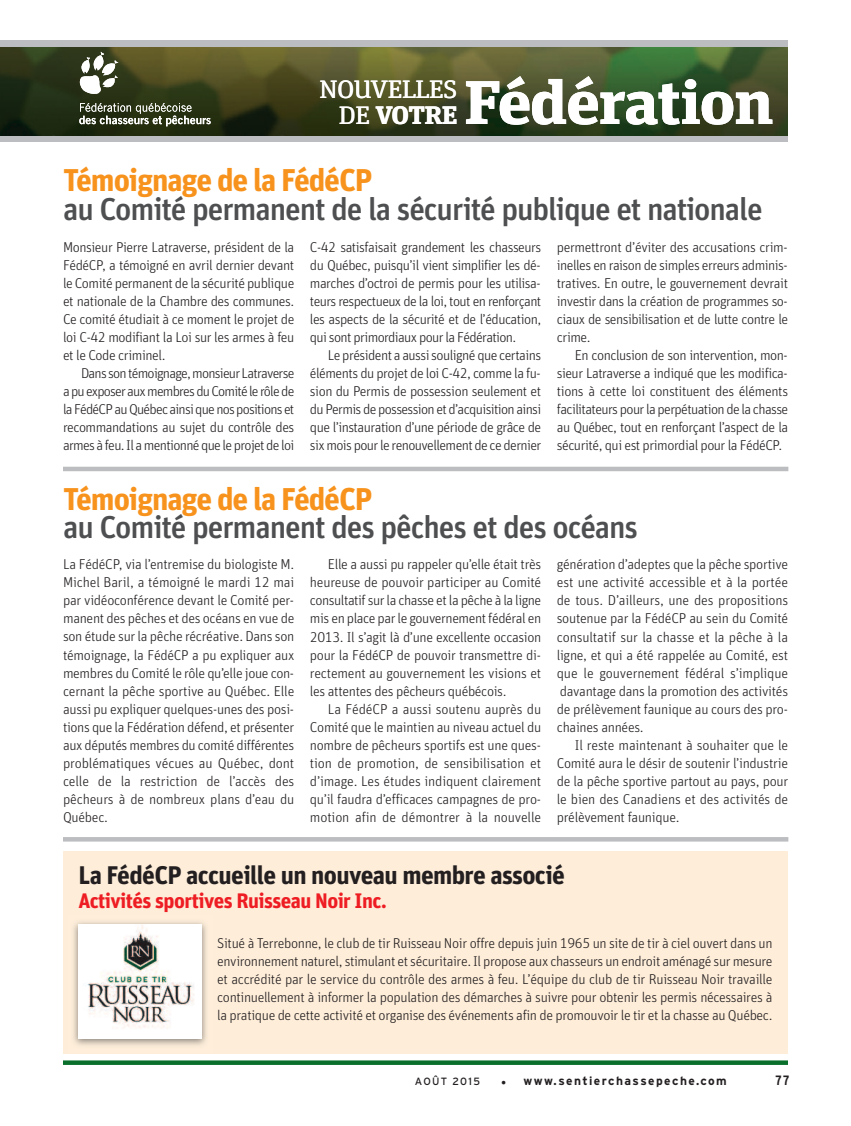
<style>
.page{position:relative;width:851px;height:1126px;background:#fff}
.page>*{position:absolute;margin:0;border:0;box-sizing:border-box;transform-origin:0 0}
.t1{font:700 61.5px "Unit Slab OT";letter-spacing:-.025em;color:#fff;scale:1.14 1}
.t2{font:31.5px "Unit Medium LF";letter-spacing:-.035em;color:#4e4f50}
.t3{font:31.5px "Unit Bold LF";letter-spacing:-.035em;color:#f7931d}
.t4{font:25.5px "Unit Bold LF";letter-spacing:-.025em;color:#231f20}
.t5{font:25.35px/25.5px "Unit Slab OT";letter-spacing:-.025em;color:#fff;text-align:right;scale:1.12 1}
.t6{font:21px "Unit Bold LF";letter-spacing:-.025em;color:#ee1d23}
.t7{font:14.25px/18px "Unit Light LF";letter-spacing:-.025em;color:#231f20;text-align:justify}
.t8{font:700 condensed 13.5px "Interstate";color:#231f20}
.t9{font:700 12px "Interstate";letter-spacing:.12em;color:#231f20}
.t10{font:10.5px "Interstate";letter-spacing:.12em;color:#231f20}
.s1{font-weight:700}
.s2{font-weight:400}
</style>
<div class="page">
<div style="left:63px;top:850px;width:725px;height:203px;background:#feedd9"></div>
<img style="left:73px;top:922px;width:134px;height:124px">
<img style="left:78px;top:924px;width:124px;height:114px">
<div style="left:0;top:40px;width:788px;height:102px;background:#bcbdc0"></div>
<img style="left:0;top:47px;width:788px;height:88px">
<svg style="left:63px;top:1060px;width:725px;height:4px;background:#237e41"></svg>
<svg style="left:79px;top:52px;width:40px;height:42px;background:#888d7c"></svg>
<svg style="left:79px;top:103px;width:132px;height:23px;background:#616852"></svg>
<div style="left:63px;top:466px;width:725px;height:5px;background:#bcbdc0"></div>
<hr style="left:63px;top:837px;width:725px;height:4px;background:#bcbdc0">
<h3 class="t5" style="left:319px;top:79px;width:125px">NOUVELLES<br>DE <span class="s1">VOTRE</span></h3>
<h1 class="t1" style="left:464px;top:81px;width:274px">Fédération</h1>
<h2 class="t3" style="left:63px;top:169px;width:311px">Témoignage de la FédéCP</h2>
<h2 class="t2" style="left:63px;top:198px;width:701px">au Comité permanent de la sécurité publique et nationale</h2>
<p class="t7" style="left:63px;top:240px;width:233px">Monsieur Pierre Latraverse, président de la FédéCP, a témoigné en avril dernier devant le Comité permanent de la sécurité publique et nationale de la Chambre des communes.<br>Ce comité étudiait à ce moment le projet de loi C-42 modifiant la Loi sur les armes à feu et le Code criminel.</p>
<p class="t7" style="left:63px;top:366px;width:233px;text-indent:18px">Danssontémoignage,monsieurLatraverse apuexposerauxmembresduComitélerôlede laFédéCPauQuébecainsiquenospositionset recommandations au sujet du contrôle des armesàfeu.Ilamentionnéqueleprojetdeloi</p>
<p class="t7" style="left:310px;top:240px;width:233px">C-42 satisfaisait grandement les chasseurs du Québec, puisqu’il vient simplifier les dé&shy;marches d’octroi de permis pour les utilisa&shy;teurs respectueux de la loi, tout en renforçant les aspects de la sécurité et de l’éducation, qui sont primordiaux pour la Fédération.</p>
<p class="t7" style="left:310px;top:348px;width:233px;text-indent:18px">Le président a aussi souligné que certains éléments du projet de loi C-42, comme la fu&shy;sion du Permis de possession seulement et du Permis de possession et d’acquisition ainsi que l’instauration d’une période de grâce de six mois pour le renouvellement de ce dernier</p>
<p class="t7" style="left:557px;top:240px;width:233px">permettront d’éviter des accusations crim&shy;inelles en raison de simples erreurs adminis&shy;tratives. En outre, le gouvernement devrait investir dans la création de programmes so&shy;ciaux de sensibilisation et de lutte contre le crime.</p>
<p class="t7" style="left:557px;top:348px;width:233px;text-indent:18px">En conclusion de son intervention, mon&shy;sieur Latraverse a indiqué que les modifica&shy;tions à cette loi constituent des éléments facilitateurs pour la perpétuation de la chasse au Québec, tout en renforçant l’aspect de la sécurité, qui est primordial pour la FédéCP.</p>
<h2 class="t3" style="left:63px;top:487px;width:311px">Témoignage de la FédéCP</h2>
<h2 class="t2" style="left:63px;top:516px;width:576px">au Comité permanent des pêches et des océans</h2>
<p class="t7" style="left:63px;top:557px;width:233px">La FédéCP, via l’entremise du biologiste M.<br>Michel Baril, a témoigné le mardi 12 mai par vidéoconférence devant le Comité per&shy;manent des pêches et des océans en vue de son étude sur la pêche récréative. Dans son témoignage, la FédéCP a pu expliquer aux membres du Comité le rôle qu’elle joue con&shy;cernant la pêche sportive au Québec. Elle aussi pu expliquer quelques-unes des posi&shy;tions que la Fédération défend, et présenter aux députés membres du comité différentes problématiques vécues au Québec, dont celle de la restriction de l’accès des pêcheurs à de nombreux plans d’eau du Québec.</p>
<p class="t7" style="left:310px;top:557px;width:233px;text-indent:18px">Elle a aussi pu rappeler qu’elle était très heureuse de pouvoir participer au Comité consultatif sur la chasse et la pêche à la ligne mis en place par le gouvernement fédéral en 2013. Il s’agit là d’une excellente occasion pour la FédéCP de pouvoir transmettre di&shy;rectement au gouvernement les visions et les attentes des pêcheurs québécois.</p>
<p class="t7" style="left:310px;top:701px;width:233px;text-indent:18px">La FédéCP a aussi soutenu auprès du Comité que le maintien au niveau actuel du nombre de pêcheurs sportifs est une ques&shy;tion de promotion, de sensibilisation et d’image. Les études indiquent clairement qu’il faudra d’efficaces campagnes de pro&shy;motion afin de démontrer à la nouvelle</p>
<p class="t7" style="left:557px;top:557px;width:233px">génération d’adeptes que la pêche sportive est une activité accessible et à la portée de tous. D’ailleurs, une des propositions soutenue par la FédéCP au sein du Comité consultatif sur la chasse et la pêche à la ligne, et qui a été rappelée au Comité, est que le gouvernement fédéral s’implique davantage dans la promotion des activités de prélèvement faunique au cours des pro&shy;chaines années.</p>
<p class="t7" style="left:557px;top:737px;width:233px;text-indent:18px">Il reste maintenant à souhaiter que le Comité aura le désir de soutenir l’industrie de la pêche sportive partout au pays, pour le bien des Canadiens et des activités de prélèvement faunique.</p>
<h3 class="t4" style="left:78px;top:866px;width:488px">La FédéCP accueille un nouveau membre associé</h3>
<h3 class="t6" style="left:78px;top:893px;width:310px">Activités sportives Ruisseau Noir Inc.</h3>
<p class="t7" style="left:217px;top:935px;width:557px">Situé à Terrebonne, le club de tir Ruisseau Noir offre depuis juin 1965 un site de tir à ciel ouvert dans un environnement naturel, stimulant et sécuritaire. Il propose aux chasseurs un endroit aménagé sur mesure et accrédité par le service du contrôle des armes à feu. L’équipe du club de tir Ruisseau Noir travaille continuellement à informer la population des démarches à suivre pour obtenir les permis nécessaires à la pratique de cette activité et organise des événements afin de promouvoir le tir et la chasse au Québec.</p>
<p class="t10" style="left:415px;top:1075px;width:67px">AOÛT 2015</p>
<p class="t9" style="left:501px;top:1073px;width:227px"><span class="s2">•</span> www.sentierchassepeche.com</p>
<p class="t8" style="left:775px;top:1072px;width:15px">77</p>
</div>
